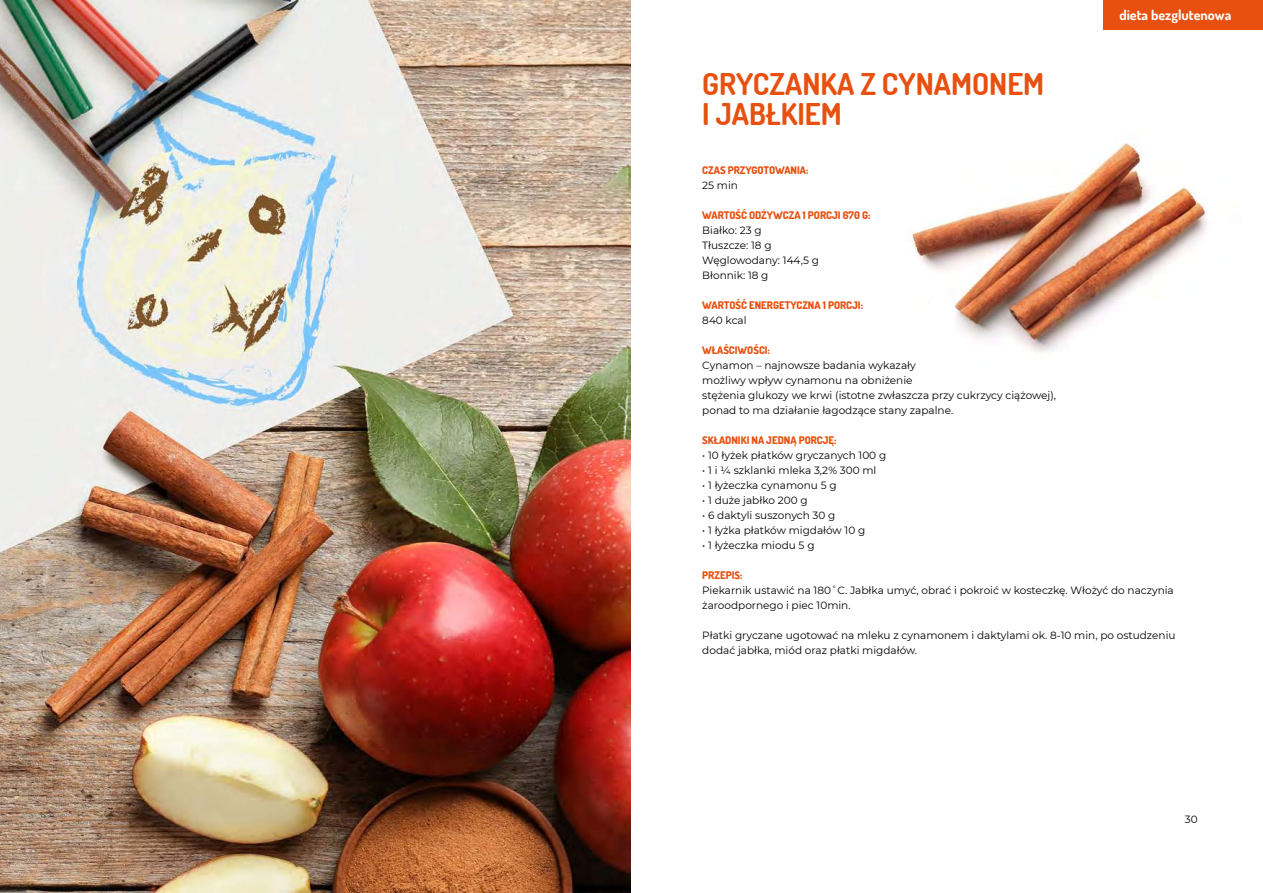
<style>
.page{position:relative;width:1263px;height:893px;background:#fff}
.page>*{position:absolute;margin:0;border:0;box-sizing:border-box;transform-origin:0 0}
.t1{font:700 30px/30px "Dosis";color:#e7500f}
.t2{font:700 14.1px "Dosis";color:#fff}
.t3{font:10.5px/15px "Montserrat";color:#000}
.t4{font:800 10.5px "Dosis";color:#e7500f}
</style>
<div class="page">
<img style="left:908px;top:142px;width:300px;height:210px">
<img style="left:0;top:0;width:631px;height:893px">
<div style="left:1103px;top:0;width:160px;height:30px;background:#e7500f"></div>
<h1 class="t1" style="left:702px;top:68px;width:343px">GRYCZANKA Z CYNAMONEM<br>I JABŁKIEM</h1>
<h2 class="t2" style="left:1119px;top:6px;width:113px">dieta bezglutenowa</h2>
<p class="t4" style="left:702px;top:163px;width:108px">CZAS PRZYGOTOWANIA:</p>
<p class="t3" style="left:702px;top:177px;width:37px">25 min</p>
<p class="t4" style="left:702px;top:208px;width:170px">WARTOŚĆ ODŻYWCZA 1 PORCJI 670 G:</p>
<p class="t3" style="left:702px;top:222px;width:118px">Białko: 23 g<br>Tłuszcze: 18 g<br>Węglowodany: 144,5 g<br>Błonnik: 18 g</p>
<p class="t4" style="left:702px;top:299px;width:162px">WARTOŚĆ ENERGETYCZNA 1 PORCJI:</p>
<p class="t3" style="left:702px;top:312px;width:46px">840 kcal</p>
<p class="t4" style="left:702px;top:344px;width:69px">WŁAŚCIWOŚCI:</p>
<p class="t3" style="left:702px;top:358px;width:355px">Cynamon – najnowsze badania wykazały<br>możliwy wpływ cynamonu na obniżenie<br>stężenia glukozy we krwi (istotne zwłaszcza przy cukrzycy ciążowej), ponad to ma działanie łagodzące stany zapalne.</p>
<p class="t4" style="left:702px;top:434px;width:136px">SKŁADNIKI NA JEDNĄ PORCJĘ:</p>
<p class="t3" style="left:702px;top:448px;width:185px">• 10 łyżek płatków gryczanych 100 g</p>
<p class="t3" style="left:702px;top:463px;width:176px">• 1 i ¼ szklanki mleka 3,2% 300 ml</p>
<p class="t3" style="left:702px;top:478px;width:136px">• 1 łyżeczka cynamonu 5 g</p>
<p class="t3" style="left:702px;top:493px;width:107px">• 1 duże jabłko 200 g</p>
<p class="t3" style="left:702px;top:508px;width:135px">• 6 daktyli suszonych 30 g</p>
<p class="t3" style="left:702px;top:523px;width:164px">• 1 łyżka płatków migdałów 10 g</p>
<p class="t3" style="left:702px;top:538px;width:114px">• 1 łyżeczka miodu 5 g</p>
<p class="t4" style="left:702px;top:569px;width:42px">PRZEPIS:</p>
<p class="t3" style="left:702px;top:583px;width:473px">Piekarnik ustawić na 180˚C. Jabłka umyć, obrać i pokroić w kosteczkę. Włożyć do naczynia żaroodpornego i piec 10min.</p>
<p class="t3" style="left:702px;top:628px;width:475px">Płatki gryczane ugotować na mleku z cynamonem i daktylami ok. 8-10 min, po ostudzeniu dodać jabłka, miód oraz płatki migdałów.</p>
<p class="t3" style="left:1185px;top:812px;width:14px">30</p>
</div>
